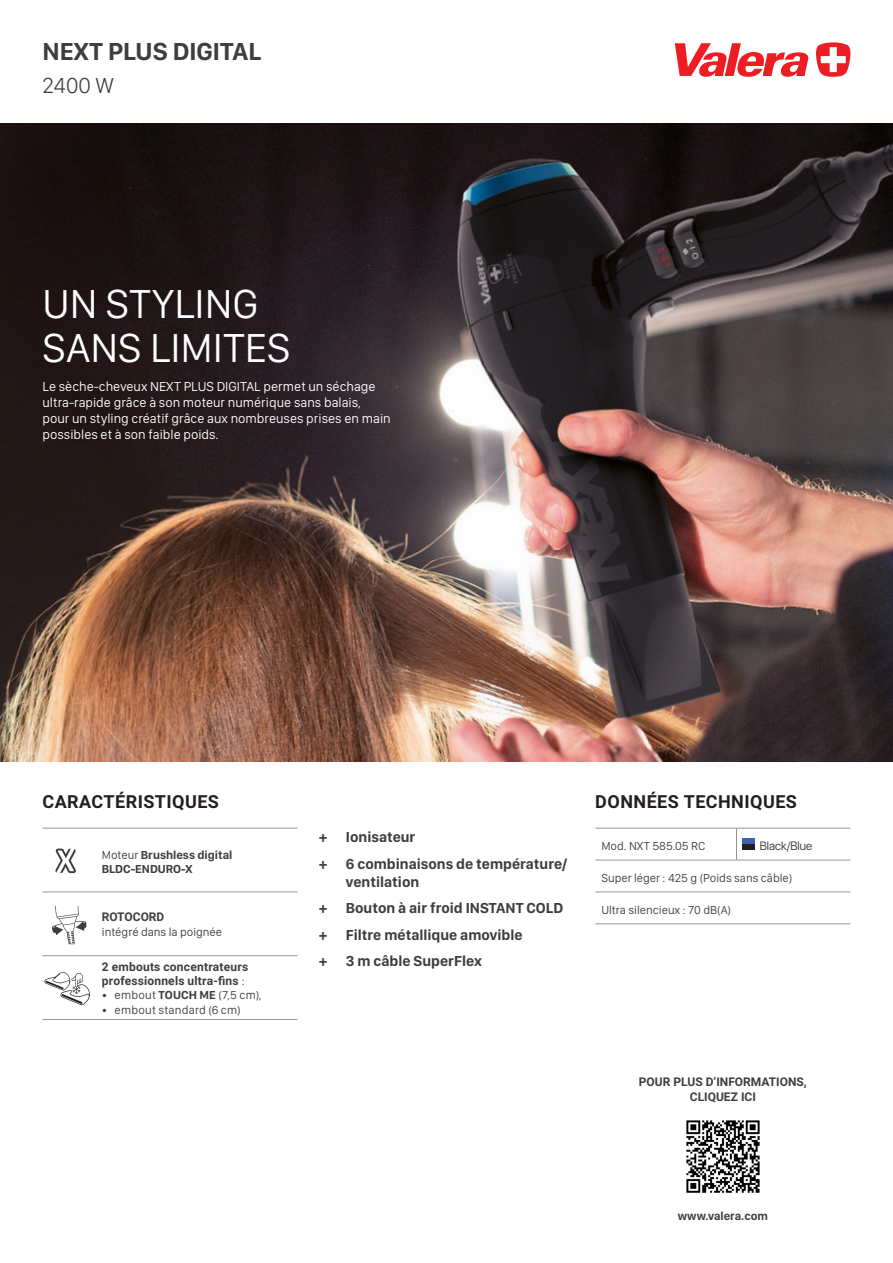
<style>
.page{position:relative;width:893px;height:1263px;background:#fff}
.page>*{position:absolute;margin:0;border:0;box-sizing:border-box;transform-origin:0 0}
.t1{font:42px/43.8px "SF Compact Display";color:#fff}
.t2{font:700 25.5px "SF Compact Display";color:#3e3e3f}
.t3{font:300 22.5px "SF Compact Display";color:#3e3e3f}
.Heading_1_-_left{font:700 18px "Roboto";letter-spacing:.025em;color:#231f20}
.t4{font:700 15px/18px "SF Compact Display";color:#3e3e3f}
.Body_text_1_-_left{font:13.5px/16.2px "SF Compact Display";color:#fff}
.Body_text_1_-_left-2{font:12px "SF Compact Display";color:#3e3e3f}
.Body_text_1_-_left-3{font:700 12px/14.4px "Roboto";letter-spacing:.01em;color:#3e3e3f}
.Body_text_1_-_left-4{font:700 12px "SF Compact Display";color:#3e3e3f}
.Body_text_1_-_left-5{font:12px "SF Compact Display";letter-spacing:.02em;color:#3e3e3f}
.Small_Body_Text_left{font:300 12px "SF Pro Display";color:#231f20}
.s1{font-weight:400}
.s2{font-family:"SF Compact Display";font-weight:400}
.s3{font-weight:700}
</style>
<div class="page">
<img style="left:0;top:123px;width:893px;height:638px">
<svg style="left:675px;top:43px;width:133px;height:34px"></svg>
<svg style="left:816px;top:42px;width:35px;height:35px"></svg>
<hr style="left:42px;top:828px;width:255px;height:1px;background:#939598">
<hr style="left:42px;top:892px;width:255px;height:1px;background:#939598">
<hr style="left:42px;top:955px;width:255px;height:1px;background:#939598">
<hr style="left:42px;top:1019px;width:255px;height:1px;background:#939598">
<svg style="left:45px;top:972px;width:45px;height:33px"></svg>
<svg style="left:55px;top:848px;width:21px;height:25px"></svg>
<svg style="left:52px;top:906px;width:34px;height:38px"></svg>
<hr style="left:595px;top:828px;width:141px;height:1px;background:#939598">
<hr style="left:736px;top:828px;width:114px;height:1px;background:#939598">
<hr style="left:736px;top:828px;width:1px;height:32px;background:#939598">
<hr style="left:595px;top:860px;width:141px;height:1px;background:#939598">
<hr style="left:736px;top:860px;width:114px;height:1px;background:#939598">
<hr style="left:595px;top:892px;width:141px;height:1px;background:#939598">
<hr style="left:736px;top:892px;width:114px;height:1px;background:#939598">
<hr style="left:595px;top:923px;width:141px;height:1px;background:#939598">
<hr style="left:736px;top:923px;width:114px;height:1px;background:#939598">
<div style="left:742px;top:838px;width:13px;height:12px;background:#231f20"></div>
<div style="left:742px;top:838px;width:13px;height:6px;background:#3c62ae"></div>
<img style="left:686px;top:1120px;width:74px;height:73px">
<p class="t2" style="left:43px;top:36px;width:220px">NEXT PLUS DIGITAL</p>
<p class="t3" style="left:42px;top:72px;width:73px">2400 W</p>
<p class="t1" style="left:43px;top:285px;width:250px">UN STYLING<br>SANS LIMITES</p>
<p class="Body_text_1_-_left" style="left:43px;top:379px;width:350px">Le sèche-cheveux NEXT PLUS DIGITAL permet un séchage ultra-rapide grâce à son moteur numérique sans balais, pour un styling créatif grâce aux nombreuses prises en main possibles et à son faible poids.</p>
<p class="Heading_1_-_left" style="left:43px;top:788px;width:178px">CARACTÉRISTIQUES</p>
<p class="Body_text_1_-_left-4" style="left:102px;top:847px;width:132px"><span class="s1">Moteur</span> Brushless digital</p>
<p class="Body_text_1_-_left-4" style="left:102px;top:861px;width:92px">BLDC-ENDURO-X</p>
<p class="Body_text_1_-_left-3" style="left:102px;top:909px;width:64px">ROTOCORD</p>
<p class="Body_text_1_-_left-2" style="left:102px;top:924px;width:122px">intégré dans la poignée</p>
<p class="Body_text_1_-_left-3" style="left:102px;top:958px;width:148px">2 embouts concentrateurs professionnels ultra-fins <span class="s2">:</span></p>
<p class="Body_text_1_-_left-5" style="left:102px;top:988px;width:161px">• embout <span class="s3">TOUCH ME</span> (7,5 cm),</p>
<p class="Body_text_1_-_left-5" style="left:102px;top:1002px;width:140px">• embout standard (6 cm)</p>
<p class="t4" style="left:319px;top:829px;width:98px">+ Ionisateur</p>
<p class="t4" style="left:346px;top:856px;width:223px;text-indent:-27px">+ 6 combinaisons de température/ ventilation</p>
<p class="t4" style="left:319px;top:900px;width:246px">+ Bouton à air froid INSTANT COLD</p>
<p class="t4" style="left:319px;top:927px;width:205px">+ Filtre métallique amovible</p>
<p class="t4" style="left:319px;top:953px;width:165px">+ 3 m câble SuperFlex</p>
<p class="Heading_1_-_left" style="left:595px;top:789px;width:203px">DONNÉES TECHNIQUES</p>
<p class="Body_text_1_-_left-2" style="left:601px;top:838px;width:106px">Mod. NXT 585.05 RC</p>
<p class="Small_Body_Text_left" style="left:760px;top:837px;width:54px">Black/Blue</p>
<p class="Body_text_1_-_left-2" style="left:601px;top:870px;width:192px">Super léger : 425 g (Poids sans câble)</p>
<p class="Body_text_1_-_left-2" style="left:601px;top:902px;width:131px">Ultra silencieux : 70 dB(A)</p>
<p class="Body_text_1_-_left-3" style="left:639px;top:1074px;width:169px">POUR PLUS D’INFORMATIONS,</p>
<p class="Body_text_1_-_left-3" style="left:690px;top:1089px;width:67px">CLIQUEZ ICI</p>
<p class="Body_text_1_-_left-4" style="left:678px;top:1209px;width:92px">www.valera.com</p>
</div>
